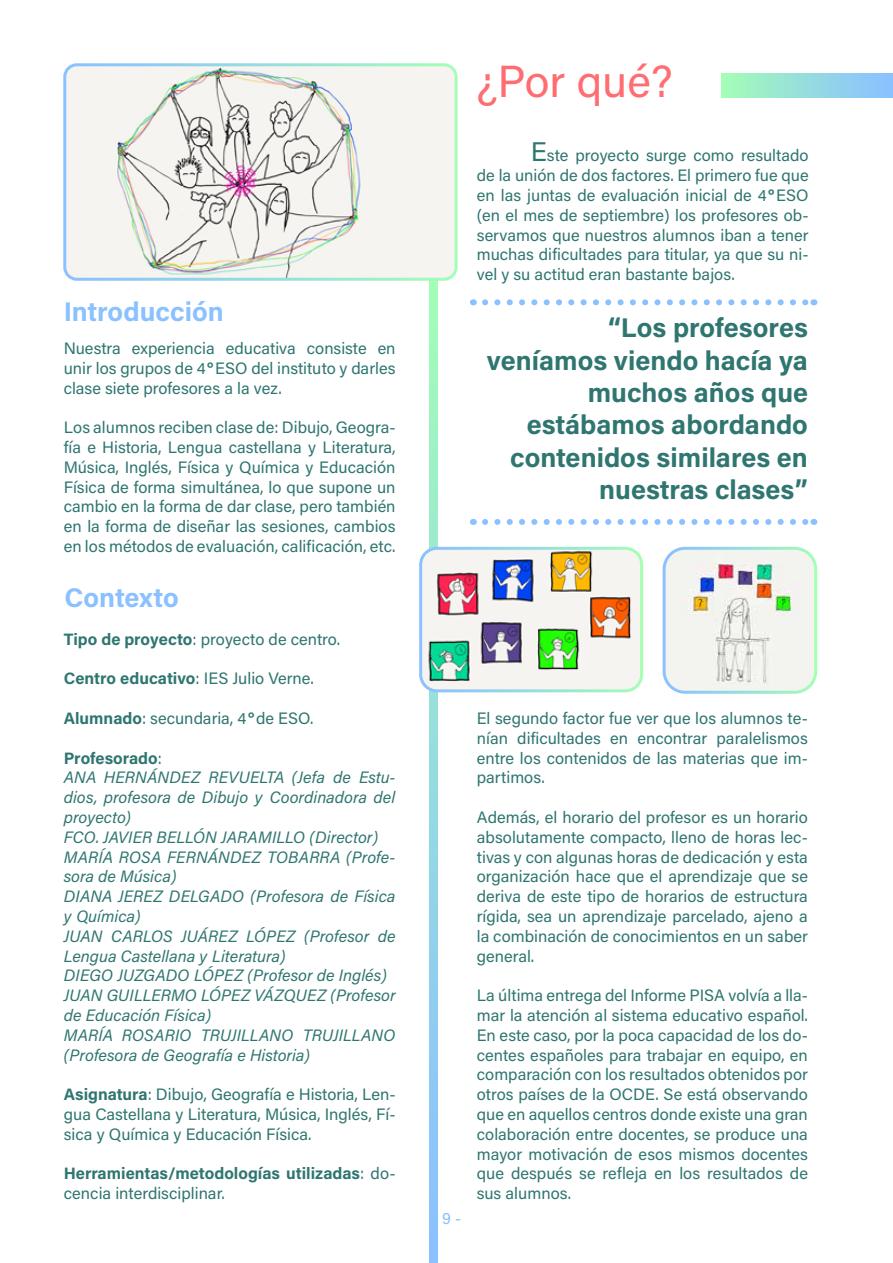
<style>
.page{position:relative;width:893px;height:1263px;background:#fff}
.page>*{position:absolute;margin:0;border:0;box-sizing:border-box;transform-origin:0 0}
.t1{font:45px "Acumin Variable Concept";letter-spacing:.02em;color:#ff6c71}
.t2{font:27px/32.4px "Acumin Variable Concept";letter-spacing:.055em;color:#2f7670;text-align:right}
.t3{font:27px "Acumin Variable Concept";letter-spacing:.055em;color:#8bc1ff}
.t4{font:16.5px/19.8px "Acumin Variable Concept";letter-spacing:.02em;color:#2f7670;text-align:justify}
.t5{font:16.5px/19.8px "Acumin Variable Concept";letter-spacing:.04em;color:#2f7670}
.t6{font:16.5px "Acumin Variable Concept";color:#8bc1ff}
.s1{font-family:"Cascadia Code"}
.s2{font-size:27px}
</style>
<div class="page">
<img style="left:664px;top:551px;width:149px;height:139px">
<div style="left:663px;top:547px;width:154px;height:147px;border:3px solid #fff;border-radius:21px"></div>
<svg style="left:485px;top:519px;width:322px;height:6px"></svg>
<svg style="left:485px;top:299px;width:322px;height:6px"></svg>
<div style="left:722px;top:74px;width:171px;height:23px;background:linear-gradient(to right,#a3fcb8,#8abeff)"></div>
<svg style="left:430px;top:281px;width:7px;height:982px;background:#95dbdf"></svg>
<img style="left:67px;top:67px;width:387px;height:210px">
<div style="left:63px;top:63px;width:395px;height:218px;border:3px solid #fff;border-radius:12px"></div>
<img style="left:423px;top:548px;width:219px;height:143px">
<div style="left:419px;top:547px;width:224px;height:145px;border:3px solid #fff;border-radius:16px"></div>
<h2 class="t3" style="left:64px;top:293px;width:160px">Introducción</h2>
<p class="t4" style="left:64px;top:338px;width:333px">Nuestra experiencia educativa consiste en unir los grupos de 4<span class="s1">º</span>ESO del instituto y darles clase siete profesores a la vez.</p>
<p class="t4" style="left:64px;top:417px;width:333px">Los alumnos reciben clase de: Dibujo, Geogra&shy;fía e Historia, Lengua castellana y Literatura, Música, Inglés, Física y Química y Educación Física de forma simultánea, lo que supone un cambio en la forma de dar clase, pero también en la forma de diseñar las sesiones, cambios en los métodos de evaluación, calificación, etc.</p>
<h2 class="t3" style="left:65px;top:579px;width:114px">Contexto</h2>
<p class="t4" style="left:64px;top:628px;width:277px">Tipo de proyecto: proyecto de centro.</p>
<p class="t5" style="left:64px;top:668px;width:251px">Centro educativo: IES Julio Verne.</p>
<p class="t4" style="left:64px;top:708px;width:251px">Alumnado: secundaria, 4<span class="s1">º</span>de ESO.</p>
<p class="t4" style="left:64px;top:747px;width:333px;text-align:left">Profesorado:<br>ANA HERNÁNDEZ REVUELTA (Jefa de Estu&shy;dios, profesora de Dibujo y Coordinadora del proyecto)<br>FCO. JAVIER BELLÓN JARAMILLO (Director)<br>MARÍA ROSA FERNÁNDEZ TOBARRA (Profe&shy;sora de Música)<br>DIANA JEREZ DELGADO (Profesora de Física y Química)<br>JUAN CARLOS JUÁREZ LÓPEZ (Profesor de<br>Lengua Castellana y Literatura)<br>DIEGO JUZGADO LÓPEZ (Profesor de Inglés)<br>JUAN GUILLERMO LÓPEZ VÁZQUEZ (Profesor de Educación Física)<br>MARÍA ROSARIO TRUJILLANO TRUJILLANO (Profesora de Geografía e Historia)</p>
<p class="t4" style="left:64px;top:1084px;width:333px">Asignatura: Dibujo, Geografía e Historia, Len&shy;gua Castellana y Literatura, Música, Inglés, Fí&shy;sica y Química y Educación Física.</p>
<p class="t5" style="left:64px;top:1163px;width:333px">Herramientas/metodologías utilizadas: do&shy;cencia interdisciplinar.</p>
<h1 class="t1" style="left:478px;top:50px;width:196px">¿Por qué?</h1>
<p class="t4" style="left:477px;top:145px;width:333px;text-indent:54px"><span class="s2">E</span>ste proyecto surge como resultado de la unión de dos factores. El primero fue que en las juntas de evaluación inicial de 4<span class="s1">º</span>ESO (en el mes de septiembre) los profesores ob&shy;servamos que nuestros alumnos iban a tener muchas dificultades para titular, ya que su ni&shy;vel y su actitud eran bastante bajos.</p>
<h2 class="t2" style="left:487px;top:311px;width:321px">“Los profesores veníamos viendo hacía ya muchos años que estábamos abordando contenidos similares en nuestras clases”</h2>
<p class="t6" style="left:432px;top:1207px;width:31px">- 9 -</p>
<p class="t4" style="left:477px;top:708px;width:332px">El segundo factor fue ver que los alumnos te&shy;nían dificultades en encontrar paralelismos entre los contenidos de las materias que im&shy;partimos.</p>
<p class="t4" style="left:477px;top:807px;width:332px">Además, el horario del profesor es un horario absolutamente compacto, lleno de horas lec&shy;tivas y con algunas horas de dedicación y esta organización hace que el aprendizaje que se deriva de este tipo de horarios de estructura rígida, sea un aprendizaje parcelado, ajeno a la combinación de conocimientos en un saber general.</p>
<p class="t4" style="left:477px;top:985px;width:332px">La última entrega del Informe PISA volvía a lla&shy;mar la atención al sistema educativo español.<br>En este caso, por la poca capacidad de los do&shy;centes españoles para trabajar en equipo, en comparación con los resultados obtenidos por otros países de la OCDE. Se está observando que en aquellos centros donde existe una gran colaboración entre docentes, se produce una mayor motivación de esos mismos docentes que después se refleja en los resultados de sus alumnos.</p>
</div>
